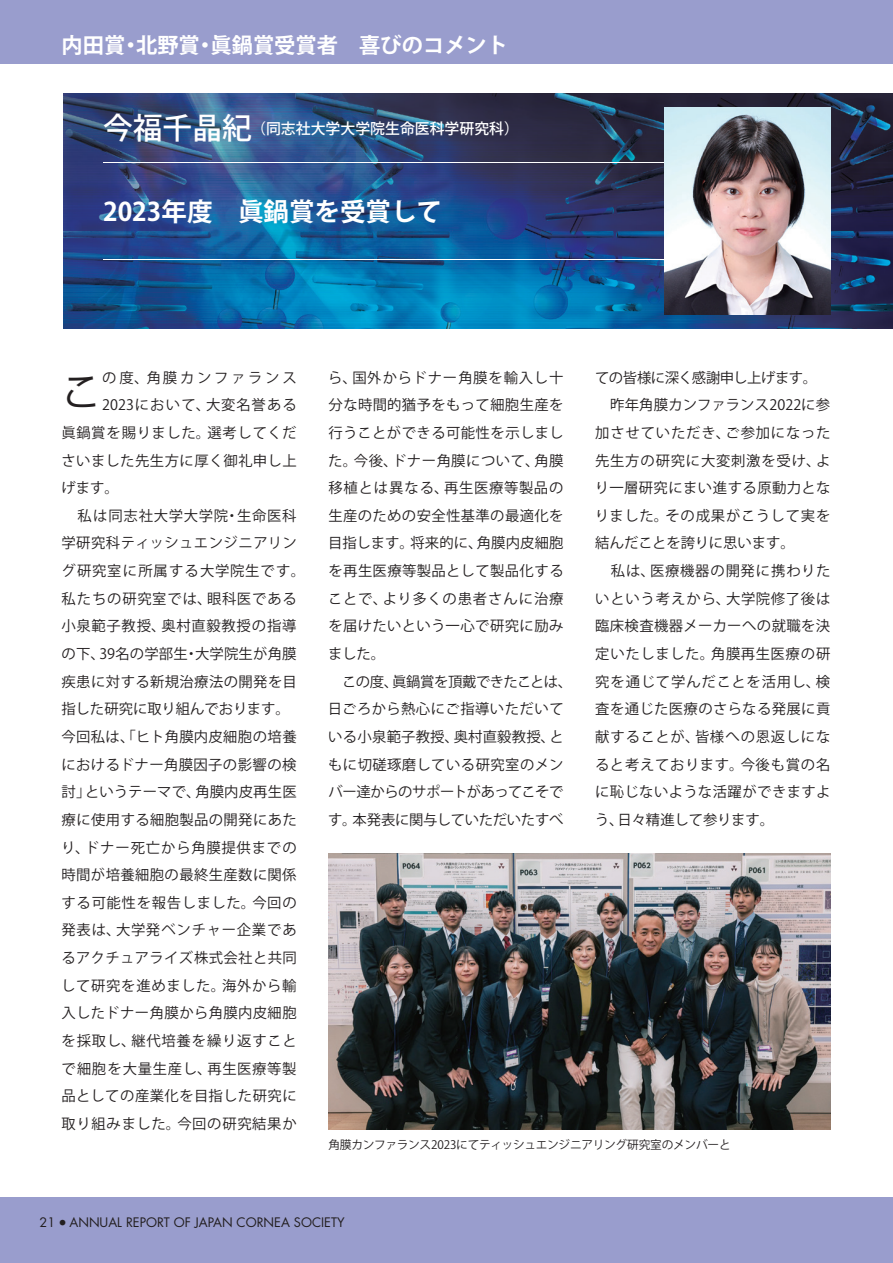
<style>
.page{position:relative;width:893px;height:1263px;background:#fff}
.page>*{position:absolute;margin:0;border:0;box-sizing:border-box;transform-origin:0 0}
.t1{font:42px "Koz Go Pro";color:#231f20}
.t2{font:700 25.5px "Koz Go Pro";color:#fff}
.t3{font:700 21.3px "Koz Go Pro";color:#fff}
.t4{font:500 14.85px "Koz Go Pro";color:#fff}
.t5{font:14.4px/27.6px "Koz Go Pro";letter-spacing:.03em;color:#231f20}
.t6{font:14.4px "Koz Go Pro";letter-spacing:.05em;color:#231f20}
.t7{font:14.4px "Koz Go Pro";letter-spacing:.055em;color:#231f20}
.t8{font:14.4px "Koz Go Pro";letter-spacing:.01em;color:#231f20}
.t9{font:14.4px "Koz Go Pro";letter-spacing:.08em;color:#231f20}
.t10{font:14.4px "Koz Go Pro";letter-spacing:-.005em;color:#231f20}
.t11{font:14.4px "Koz Go Pro";letter-spacing:.065em;color:#231f20}
.t12{font:14.4px "Koz Go Pro";letter-spacing:.185em;color:#231f20}
.t13{font:12.75px "Futura";color:#231f20}
.t14{font:11.7px "Koz Go Pro";letter-spacing:-.02em;color:#231f20}
.s1{font-size:29.7px}
</style>
<div class="page">
<div style="left:0;top:1197px;width:893px;height:66px;background:#999dcd"></div>
<div style="left:0;top:0;width:893px;height:64px;background:#999dcd"></div>
<img style="left:64px;top:94px;width:829px;height:234px">
<hr style="left:103px;top:259px;width:561px;height:1px;background:#fff">
<hr style="left:103px;top:162px;width:561px;height:1px;background:#fff">
<img style="left:664px;top:107px;width:166px;height:208px">
<img style="left:328px;top:854px;width:502px;height:276px">
<h3 class="t3" style="left:62px;top:31px;width:448px">内田賞・北野賞・眞鍋賞受賞者　喜びのコメント</h3>
<p class="t4" style="left:103px;top:119px;width:417px"><span class="s1">今福千晶紀</span> （同志社大学大学院生命医科学研究科）</p>
<h2 class="t2" style="left:103px;top:195px;width:341px">2023年度　眞鍋賞を受賞して</h2>
<h1 class="t1" style="left:61px;top:364px;width:43px">こ</h1>
<p class="t12" style="left:102px;top:368px;width:196px">の度、角膜カンファランス</p>
<p class="t7" style="left:102px;top:396px;width:196px">2023において、大変名誉ある</p>
<p class="t5" style="left:62px;top:419px;width:237px">眞鍋賞を賜りました。選考してくだ</p>
<p class="t5" style="left:61px;top:447px;width:237px">さいました先生方に厚く御礼申し上</p>
<p class="t5" style="left:61px;top:474px;width:59px">げます。</p>
<p class="t6" style="left:62px;top:506px;width:236px">　私は同志社大学大学院・生命医科</p>
<p class="t5" style="left:62px;top:530px;width:237px">学研究科ティッシュエンジニアリン</p>
<p class="t9" style="left:61px;top:561px;width:245px">グ研究室に所属する大学院生です。</p>
<p class="t7" style="left:62px;top:589px;width:237px">私たちの研究室では、眼科医である</p>
<p class="t5" style="left:62px;top:613px;width:237px">小泉範子教授、奥村直毅教授の指導</p>
<p class="t5" style="left:62px;top:640px;width:237px">の下、39名の学部生・大学院生が角膜</p>
<p class="t5" style="left:62px;top:668px;width:237px">疾患に対する新規治療法の開発を目</p>
<p class="t10" style="left:62px;top:700px;width:230px">指した研究に取り組んでおります。</p>
<p class="t5" style="left:62px;top:723px;width:237px">今回私は、「ヒト角膜内皮細胞の培養</p>
<p class="t5" style="left:61px;top:751px;width:237px">におけるドナー角膜因子の影響の検</p>
<p class="t8" style="left:62px;top:783px;width:237px">討」というテーマで、角膜内皮再生医</p>
<p class="t5" style="left:62px;top:806px;width:237px">療に使用する細胞製品の開発にあた</p>
<p class="t11" style="left:61px;top:838px;width:237px">り、ドナー死亡から角膜提供までの</p>
<p class="t5" style="left:62px;top:861px;width:237px">時間が培養細胞の最終生産数に関係</p>
<p class="t6" style="left:62px;top:893px;width:237px">する可能性を報告しました。今回の</p>
<p class="t7" style="left:62px;top:921px;width:237px">発表は、大学発ベンチャー企業であ</p>
<p class="t5" style="left:61px;top:944px;width:237px">るアクチュアライズ株式会社と共同</p>
<p class="t6" style="left:61px;top:976px;width:237px">して研究を進めました。海外から輸</p>
<p class="t5" style="left:62px;top:1000px;width:237px">入したドナー角膜から角膜内皮細胞</p>
<p class="t6" style="left:61px;top:1031px;width:237px">を採取し、継代培養を繰り返すこと</p>
<p class="t5" style="left:61px;top:1055px;width:237px">で細胞を大量生産し、再生医療等製</p>
<p class="t5" style="left:61px;top:1082px;width:237px">品としての産業化を目指した研究に</p>
<p class="t5" style="left:62px;top:1110px;width:237px">取り組みました。今回の研究結果か</p>
<p class="t5" style="left:328px;top:364px;width:246px">ら、国外からドナー角膜を輸入し十分な時間的猶予をもって細胞生産を行うことができる可能性を示しました。今後、ドナー角膜について、角膜移植とは異なる、再生医療等製品の生産のための安全性基準の最適化を目指します。将来的に、角膜内皮細胞を再生医療等製品として製品化することで、より多くの患者さんに治療を届けたいという一心で研究に励みました。<br>　この度、眞鍋賞を頂戴できたことは、日ごろから熱心にご指導いただいている小泉範子教授、奥村直毅教授、ともに切磋琢磨している研究室のメンバー達からのサポートがあってこそです。本発表に関与していただいたすべ</p>
<p class="t5" style="left:595px;top:364px;width:237px">ての皆様に深く感謝申し上げます。　昨年角膜カンファランス2022に参加させていただき、ご参加になった先生方の研究に大変刺激を受け、より一層研究にまい進する原動力となりました。その成果がこうして実を結んだことを誇りに思います。<br>　私は、医療機器の開発に携わりたいという考えから、大学院修了後は臨床検査機器メーカーへの就職を決定いたしました。角膜再生医療の研究を通じて学んだことを活用し、検査を通じた医療のさらなる発展に貢献することが、皆様への恩返しになると考えております。今後も賞の名に恥じないような活躍ができますよう、日々精進して参ります。</p>
<p class="t14" style="left:328px;top:1137px;width:404px">角膜カンファランス2023にてティッシュエンジニアリング研究室のメンバーと</p>
<p class="t13" style="left:40px;top:1214px;width:307px">21 <sup>●</sup> ANNUAL REPORT OF JAPAN CORNEA SOCIETY</p>
</div>
